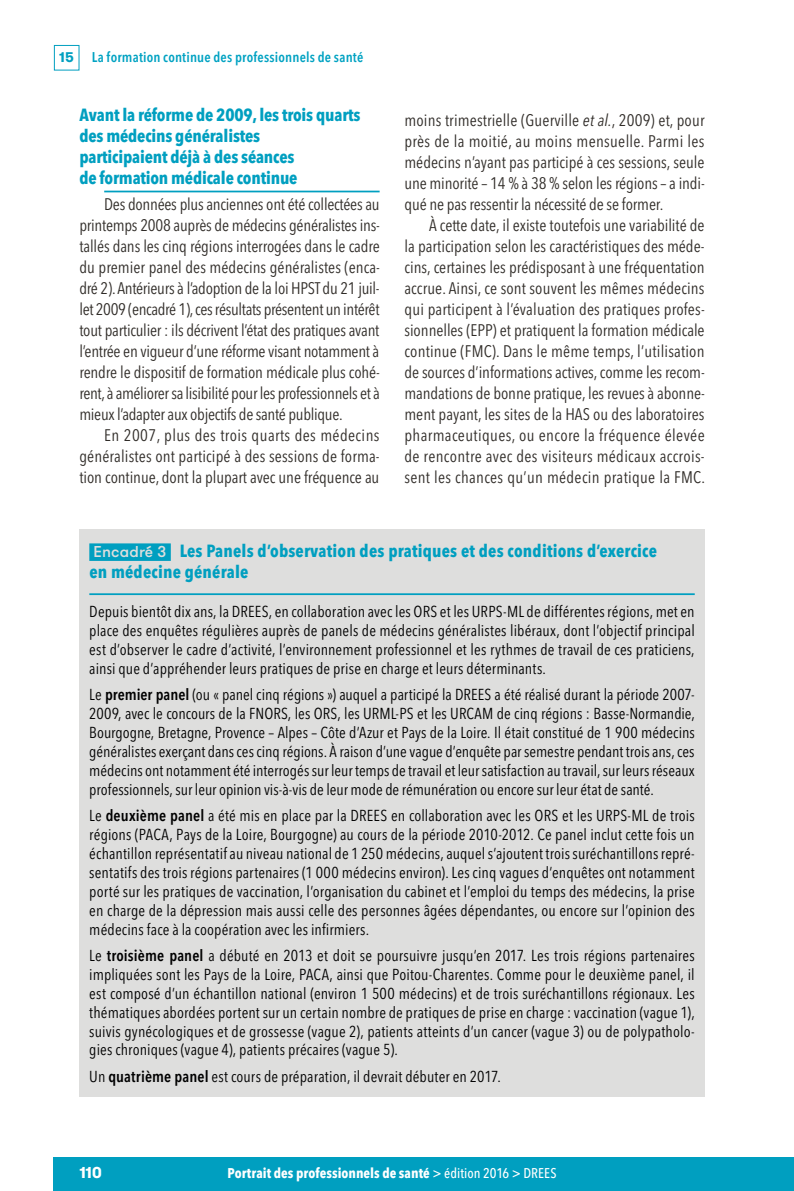
<style>
.page{position:relative;width:794px;height:1191px;background:#fff}
.page>*{position:absolute;margin:0;border:0;box-sizing:border-box;transform-origin:0 0}
.t1{font:700 condensed 17.5px/21px "Avenir Next LT Pro";letter-spacing:-.01em;color:#009fc0}
.t2{font:700 condensed 17.5px/21px "Avenir Next LT Pro";letter-spacing:.01em;color:#009fc0}
.t3{font:condensed 16.62px/21px "Avenir Next LT Pro";letter-spacing:-.01em;color:#302c28;text-align:justify}
.t4{font:condensed 15.75px/18.9px "Avenir Next LT Pro";letter-spacing:.005em;color:#000;text-align:justify}
.t5{font:700 15.75px "GT Walsheim";color:#fff}
.t6{font:700 condensed 14px "Avenir Next LT Pro";color:#fff}
.t7{font:600 condensed 14px "Avenir Next LT Pro";letter-spacing:.015em;color:#00a2c2}
.t8{font:700 14px "GT Walsheim Pro Trial";color:#009fc0}
.s1{font-style:italic}
.s2{font-family:"GT Walsheim";font-weight:500;font-stretch:normal;font-size:15.75px;color:#dededd}
.s3{font-weight:600}
.s4{font-weight:500}
</style>
<div class="page">
<div style="left:54px;top:45px;width:25px;height:25px;border:1px solid #009fc0"></div>
<div style="left:54px;top:1157px;width:740px;height:34px;background:#009fc0"></div>
<div style="left:79px;top:529px;width:625px;height:567px;background:#dededd"></div>
<div style="left:89px;top:543px;width:82px;height:18px;background:#009fc0"></div>
<hr style="left:89px;top:593px;width:605px;height:2px;background:#009fc0">
<hr style="left:104px;top:191px;width:275px;height:1px;background:#009fc0">
<p class="t8" style="left:59px;top:52px;width:16px">15</p>
<p class="t7" style="left:92px;top:49px;width:273px">La formation continue des professionnels de santé</p>
<p class="t1" style="left:79px;top:104px;width:283px">Avant la réforme de 2009, les trois quarts des médecins généralistes<br>participaient déjà à des séances<br>de formation médicale continue</p>
<p class="t3" style="left:79px;top:194px;width:302px;text-indent:25px">Des données plus anciennes ont été collectées au printemps 2008 auprès de médecins généralistes ins&shy;tallés dans les cinq régions interrogées dans le cadre du premier panel des médecins généralistes (enca&shy;dré 2). Antérieurs à l’adoption de la loi HPST du 21 juil&shy;let 2009 (encadré 1), ces résultats présentent un intérêt tout particulier : ils décrivent l’état des pratiques avant l’entrée en vigueur d’une réforme visant notamment à rendre le dispositif de formation médicale plus cohé&shy;rent, à améliorer sa lisibilité pour les professionnels et à mieux l’adapter aux objectifs de santé publique.</p>
<p class="t3" style="left:79px;top:425px;width:302px;text-indent:25px">En 2007, plus des trois quarts des médecins généralistes ont participé à des sessions de forma&shy;tion continue, dont la plupart avec une fréquence au</p>
<p class="t3" style="left:404px;top:110px;width:302px">moins trimestrielle (Guerville <span class="s1">et al.</span>, 2009) et, pour près de la moitié, au moins mensuelle. Parmi les médecins n’ayant pas participé à ces sessions, seule une minorité – 14 % à 38 % selon les régions – a indi&shy;qué ne pas ressentir la nécessité de se former.</p>
<p class="t3" style="left:404px;top:215px;width:302px;text-indent:25px">À cette date, il existe toutefois une variabilité de la participation selon les caractéristiques des méde&shy;cins, certaines les prédisposant à une fréquentation accrue. Ainsi, ce sont souvent les mêmes médecins qui participent à l’évaluation des pratiques profes&shy;sionnelles (EPP) et pratiquent la formation médicale continue (FMC). Dans le même temps, l’utilisation de sources d’informations actives, comme les recom&shy;mandations de bonne pratique, les revues à abonne&shy;ment payant, les sites de la HAS ou des laboratoires pharmaceutiques, ou encore la fréquence élevée de rencontre avec des visiteurs médicaux accrois&shy;sent les chances qu’un médecin pratique la FMC.</p>
<p class="t2" style="left:89px;top:540px;width:569px"><span class="s2">Encadré 3</span> Les Panels d’observation des pratiques et des conditions d’exercice en médecine générale</p>
<p class="t4" style="left:89px;top:602px;width:607px">Depuis bientôt dix ans, la DREES, en collaboration avec les ORS et les URPS-ML de différentes régions, met en place des enquêtes régulières auprès de panels de médecins généralistes libéraux, dont l’objectif principal est d’observer le cadre d’activité, l’environnement professionnel et les rythmes de travail de ces praticiens, ainsi que d’appréhender leurs pratiques de prise en charge et leurs déterminants.</p>
<p class="t4" style="left:89px;top:685px;width:607px">Le <span class="s3">premier panel</span> (ou « panel cinq régions ») auquel a participé la DREES a été réalisé durant la période 2007- 2009, avec le concours de la FNORS, les ORS, les URML-PS et les URCAM de cinq régions : Basse-Normandie, Bourgogne, Bretagne, Provence – Alpes – Côte d’Azur et Pays de la Loire. Il était constitué de 1 900 médecins généralistes exerçant dans ces cinq régions. À raison d’une vague d’enquête par semestre pendant trois ans, ces médecins ont notamment été interrogés sur leur temps de travail et leur satisfaction au travail, sur leurs réseaux professionnels, sur leur opinion vis-à-vis de leur mode de rémunération ou encore sur leur état de santé.</p>
<p class="t4" style="left:89px;top:806px;width:607px">Le <span class="s3">deuxième panel</span> a été mis en place par la DREES en collaboration avec les ORS et les URPS-ML de trois régions (PACA, Pays de la Loire, Bourgogne) au cours de la période 2010-2012. Ce panel inclut cette fois un échantillon représentatif au niveau national de 1 250 médecins, auquel s’ajoutent trois suréchantillons repré&shy;sentatifs des trois régions partenaires (1 000 médecins environ). Les cinq vagues d’enquêtes ont notamment porté sur les pratiques de vaccination, l’organisation du cabinet et l’emploi du temps des médecins, la prise en charge de la dépression mais aussi celle des personnes âgées dépendantes, ou encore sur l’opinion des médecins face à la coopération avec les infirmiers.</p>
<p class="t4" style="left:89px;top:946px;width:607px">Le <span class="s3">troisième panel</span> a débuté en 2013 et doit se poursuivre jusqu’en 2017. Les trois régions partenaires impliquées sont les Pays de la Loire, PACA, ainsi que Poitou-Charentes. Comme pour le deuxième panel, il est composé d’un échantillon national (environ 1 500 médecins) et de trois suréchantillons régionaux. Les thématiques abordées portent sur un certain nombre de pratiques de prise en charge : vaccination (vague 1), suivis gynécologiques et de grossesse (vague 2), patients atteints d’un cancer (vague 3) ou de polypatholo&shy;gies chroniques (vague 4), patients précaires (vague 5).</p>
<p class="t4" style="left:89px;top:1066px;width:413px">Un <span class="s3">quatrième panel</span> est cours de préparation, il devrait débuter en 2017.</p>
<p class="t5" style="left:79px;top:1162px;width:24px">110</p>
<p class="t6" style="left:227px;top:1165px;width:330px">Portrait des professionnels de santé <span class="s4">&gt; édition 2016 &gt; DREES</span></p>
</div>
